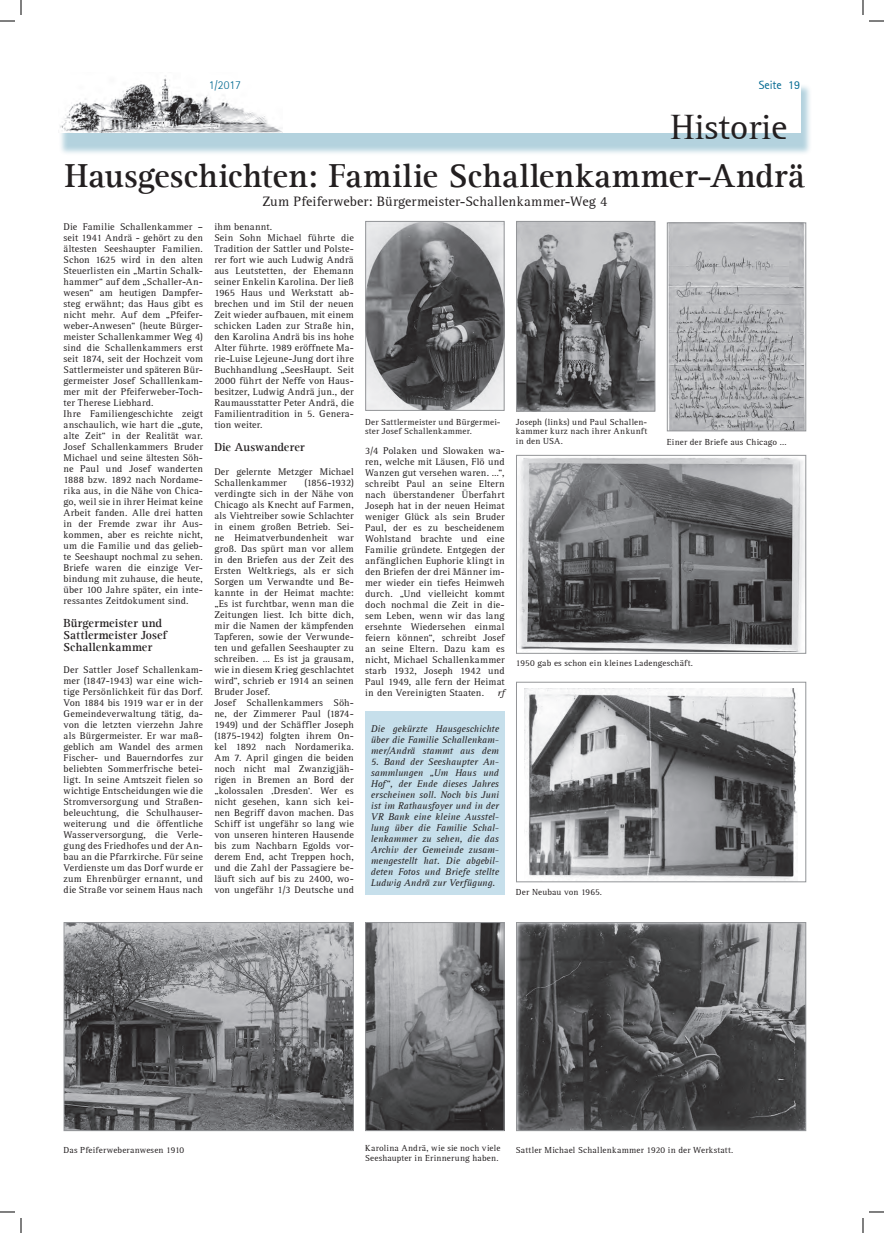
<style>
.page{position:relative;width:884px;height:1233px;background:#fff}
.page>*{position:absolute;margin:0;border:0;box-sizing:border-box;transform-origin:0 0}
.t1{font:36px "Rotis Serif";color:#231f20}
._001_Headline_groß{font:700 34px "Rotis Serif";letter-spacing:.005em;color:#231f20}
._002_Subheadline_gro{font:14px "Rotis Serif";letter-spacing:.015em;color:#231f20}
.Fließtext{font:700 12px "Rotis Serif";letter-spacing:.01em;color:#231f20}
.t2{font:12px "Rotis Sans Serif";color:#006991}
.t3{font:300 12px "Rotis Sans Serif";color:#006991}
.Fließtext-2{font:10px/11px "Rotis Serif";letter-spacing:.02em;color:#231f20;text-align:justify}
.Fließtext-3{font:italic 10px/11px "Rotis Serif";letter-spacing:-.005em;color:#231f20;text-align:justify}
.Bildunterschrift{font:9px/9.5px "Rotis Serif";letter-spacing:.025em;color:#231f20}
.Bildunterschrift-2{font:9px "Rotis Serif";letter-spacing:.005em;color:#231f20}
</style>
<div class="page">
<div style="left:58px;top:84px;width:754px;height:72px;background:#006991;opacity:.3"></div>
<div style="left:58px;top:72px;width:743px;height:61px;background:#fff"></div>
<img style="left:60px;top:75px;width:223px;height:58px">
<img style="left:519px;top:457px;width:285px;height:194px">
<div style="left:516px;top:455px;width:290px;height:199px;border:1px solid #939598"></div>
<img style="left:367px;top:223px;width:136px;height:186px">
<div style="left:365px;top:221px;width:140px;height:190px;border:1px solid #939598"></div>
<img style="left:367px;top:924px;width:136px;height:205px">
<div style="left:365px;top:922px;width:140px;height:209px;border:1px solid #939598"></div>
<img style="left:66px;top:924px;width:286px;height:205px">
<div style="left:64px;top:922px;width:290px;height:209px;border:1px solid #939598"></div>
<img style="left:518px;top:924px;width:286px;height:205px">
<div style="left:516px;top:922px;width:290px;height:209px;border:1px solid #939598"></div>
<img style="left:518px;top:223px;width:135px;height:186px">
<div style="left:516px;top:221px;width:139px;height:190px;border:1px solid #939598"></div>
<img style="left:669px;top:224px;width:135px;height:205px">
<div style="left:667px;top:222px;width:139px;height:209px;border:1px solid #939598"></div>
<img style="left:525px;top:688px;width:272px;height:192px">
<div style="left:516px;top:681px;width:290px;height:201px;border:1px solid #939598"></div>
<div style="left:365px;top:711px;width:140px;height:183px;background:#c6dfeb"></div>
<svg style="left:0;top:1211px;width:15px;height:1px"></svg>
<svg style="left:869px;top:1211px;width:15px;height:1px"></svg>
<svg style="left:0;top:0;width:22px;height:22px"></svg>
<svg style="left:20px;top:1218px;width:2px;height:15px"></svg>
<svg style="left:862px;top:0;width:22px;height:22px"></svg>
<svg style="left:862px;top:1218px;width:2px;height:15px"></svg>
<p class="t3" style="left:209px;top:78px;width:34px">1/2017</p>
<p class="t2" style="left:759px;top:78px;width:43px">Seite 19</p>
<p class="t1" style="left:670px;top:106px;width:118px">Historie</p>
<p class="_001_Headline_groß" style="left:65px;top:156px;width:741px">Hausgeschichten: Familie Schallenkammer-Andrä</p>
<p class="_002_Subheadline_gro" style="left:262px;top:194px;width:346px">Zum Pfeiferweber: Bürgermeister-Schallenkammer-Weg 4</p>
<p class="Fließtext-2" style="left:214px;top:221px;width:59px">ihm benannt.</p>
<p class="Fließtext-2" style="left:214px;top:232px;width:141px">Sein Sohn Michael führte die Tradition der Sattler und Polste&shy;rer fort wie auch Ludwig Andrä aus Leutstetten, der Ehemann seiner Enkelin Karolina. Der ließ 1965 Haus und Werkstatt ab&shy;brechen und im Stil der neuen Zeit wieder aufbauen, mit einem schicken Laden zur Straße hin, den Karolina Andrä bis ins hohe Alter führte. 1989 eröffnete Ma&shy;rie-Luise Lejeune-Jung dort ihre Buchhandlung „SeesHaupt. Seit 2000 führt der Neffe von Haus&shy;besitzer, Ludwig Andrä jun., der Raumausstatter Peter Andrä, die Familientradition in 5. Genera&shy;tion weiter.</p>
<p class="Fließtext" style="left:214px;top:440px;width:92px">Die Auswanderer</p>
<p class="Fließtext-2" style="left:214px;top:466px;width:141px">Der gelernte Metzger Michael<br>Schallenkammer</p>
<p class="Fließtext-2" style="left:64px;top:221px;width:141px">Die Familie Schallenkammer – seit 1941 Andrä - gehört zu den ältesten Seeshaupter Familien.<br>Schon 1625 wird in den alten Steuerlisten ein „Martin Schalk&shy;hammer“ auf dem „Schaller-An&shy;wesen“ am heutigen Dampfer&shy;steg erwähnt; das Haus gibt es nicht mehr. Auf dem „Pfeifer&shy;weber-Anwesen“ (heute Bürger&shy;meister Schallenkammer Weg 4) sind die Schallenkammers erst seit 1874, seit der Hochzeit vom Sattlermeister und späteren Bür&shy;germeister Josef Schalllenkam&shy;mer mit der Pfeiferweber-Toch&shy;ter Therese Liebhard.</p>
<p class="Fließtext-2" style="left:64px;top:408px;width:141px">Ihre Familiengeschichte zeigt anschaulich, wie hart die „gute, alte Zeit“ in der Realität war.<br>Josef Schallenkammers Bruder Michael und seine ältesten Söh&shy;ne Paul und Josef wanderten 1888 bzw. 1892 nach Nordame&shy;rika aus, in die Nähe von Chica&shy;go, weil sie in ihrer Heimat keine Arbeit fanden. Alle drei hatten in der Fremde zwar ihr Aus&shy;kommen, aber es reichte nicht, um die Familie und das gelieb&shy;te Seeshaupt nochmal zu sehen.<br>Briefe waren die einzige Ver&shy;bindung mit zuhause, die heute, über 100 Jahre später, ein inte&shy;ressantes Zeitdokument sind.</p>
<p class="Fließtext" style="left:64px;top:616px;width:100px">Bürgermeister und</p>
<p class="Fließtext" style="left:64px;top:628px;width:105px">Sattlermeister Josef</p>
<p class="Fließtext" style="left:64px;top:640px;width:90px">Schallenkammer</p>
<p class="Fließtext-2" style="left:64px;top:664px;width:141px">Der Sattler Josef Schallenkam&shy;mer (1847-1943) war eine wich&shy;tige Persönlichkeit für das Dorf.<br>Von 1884 bis 1919 war er in der Gemeindeverwaltung tätig, da&shy;von die letzten vierzehn Jahre als Bürgermeister. Er war maß&shy;geblich am Wandel des armen Fischer- und Bauerndorfes zur beliebten Sommerfrische betei&shy;ligt. In seine Amtszeit fielen so wichtige Entscheidungen wie die Stromversorgung und Straßen&shy;beleuchtung, die Schulhauser&shy;weiterung und die öffentliche Wasserversorgung, die Verle&shy;gung des Friedhofes und der An&shy;bau an die Pfarrkirche. Für seine Verdienste um das Dorf wurde er zum Ehrenbürger ernannt, und die Straße vor seinem Haus nach</p>
<p class="Bildunterschrift" style="left:516px;top:417px;width:133px;text-align:justify">Joseph (links) und Paul Schallen&shy;kammer kurz nach ihrer Ankunft in den USA.</p>
<p class="Bildunterschrift" style="left:365px;top:417px;width:137px">Der Sattlermeister und Bürgermei&shy;ster Josef Schallenkammer.</p>
<p class="Bildunterschrift" style="left:667px;top:437px;width:121px">Einer der Briefe aus Chicago ...</p>
<p class="Fließtext-2" style="left:365px;top:445px;width:141px">3/4 Polaken und Slowaken wa&shy;ren, welche mit Läusen, Flö und Wanzen gut versehen waren. …“, schreibt Paul an seine Eltern nach überstandener Überfahrt Joseph hat in der neuen Heimat weniger Glück als sein Bruder Paul, der es zu bescheidenem Wohlstand brachte und eine Familie gründete. Entgegen der anfänglichen Euphorie klingt in den Briefen der drei Männer im&shy;mer wieder ein tiefes Heimweh durch. „Und vielleicht kommt doch nochmal die Zeit in die&shy;sem Leben, wenn wir das lang ersehnte Wiedersehen einmal feiern können“, schreibt Josef an seine Eltern. Dazu kam es nicht, Michael Schallenkammer starb 1932, Joseph 1942 und Paul 1949, alle fern der Heimat in den Vereinigten Staaten.</p>
<p class="Fließtext-2" style="left:214px;top:477px;width:141px;text-indent:90px">(1856-1932) verdingte sich in der Nähe von Chicago als Knecht auf Farmen, als Viehtreiber sowie Schlachter in einem großen Betrieb. Sei&shy;ne Heimatverbundenheit war groß. Das spürt man vor allem in den Briefen aus der Zeit des Ersten Weltkriegs, als er sich Sorgen um Verwandte und Be&shy;kannte in der Heimat machte: „Es ist furchtbar, wenn man die Zeitungen liest. Ich bitte dich, mir die Namen der kämpfenden Tapferen, sowie der Verwunde&shy;ten und gefallen Seeshaupter zu schreiben. … Es ist ja grausam, wie in diesem Krieg geschlachtet wird“, schrieb er 1914 an seinen Bruder Josef.</p>
<p class="Fließtext-2" style="left:214px;top:697px;width:141px">Josef Schallenkammers Söh&shy;ne, der Zimmerer Paul (1874- 1949) und der Schäffler Joseph (1875-1942) folgten ihrem On&shy;kel 1892 nach Nordamerika.<br>Am 7. April gingen die beiden noch nicht mal Zwanzigjäh&shy;rigen in Bremen an Bord der „kolossalen ‚Dresden‘. Wer es nicht gesehen, kann sich kei&shy;nen Begriff davon machen. Das Schiff ist ungefähr so lang wie von unseren hinteren Hausende bis zum Nachbarn Egolds vor&shy;derem End, acht Treppen hoch, und die Zahl der Passagiere be&shy;läuft sich auf bis zu 2400, wo&shy;von ungefähr 1/3 Deutsche und</p>
<p class="Bildunterschrift" style="left:516px;top:658px;width:179px">1950 gab es schon ein kleines Ladengeschäft.</p>
<p class="Fließtext-3" style="left:497px;top:687px;width:9px">rf</p>
<p class="Fließtext-3" style="left:371px;top:724px;width:130px">Die gekürzte Hausgeschichte über die Familie Schallenkam&shy;mer/Andrä stammt aus dem</p>
<p class="Fließtext-3" style="left:371px;top:757px;width:130px">5. Band der Seeshaupter An&shy;sammlungen „Um Haus und Hof“, der Ende dieses Jahres erscheinen soll. Noch bis Juni ist im Rathausfoyer und in der VR Bank eine kleine Ausstel&shy;lung über die Familie Schal&shy;lenkammer zu sehen, die das Archiv der Gemeinde zusam&shy;mengestellt hat. Die abgebil&shy;deten Fotos und Briefe stellte Ludwig Andrä zur Verfügung.</p>
<p class="Bildunterschrift-2" style="left:516px;top:887px;width:88px">Der Neubau von 1965.</p>
<p class="Bildunterschrift" style="left:64px;top:1145px;width:122px">Das Pfeiferweberanwesen 1910</p>
<p class="Bildunterschrift" style="left:365px;top:1143px;width:137px">Karolina Andrä, wie sie noch viele<br>Seeshaupter in Erinnerung haben.</p>
<p class="Bildunterschrift" style="left:516px;top:1145px;width:219px">Sattler Michael Schallenkammer 1920 in der Werkstatt.</p>
</div>
